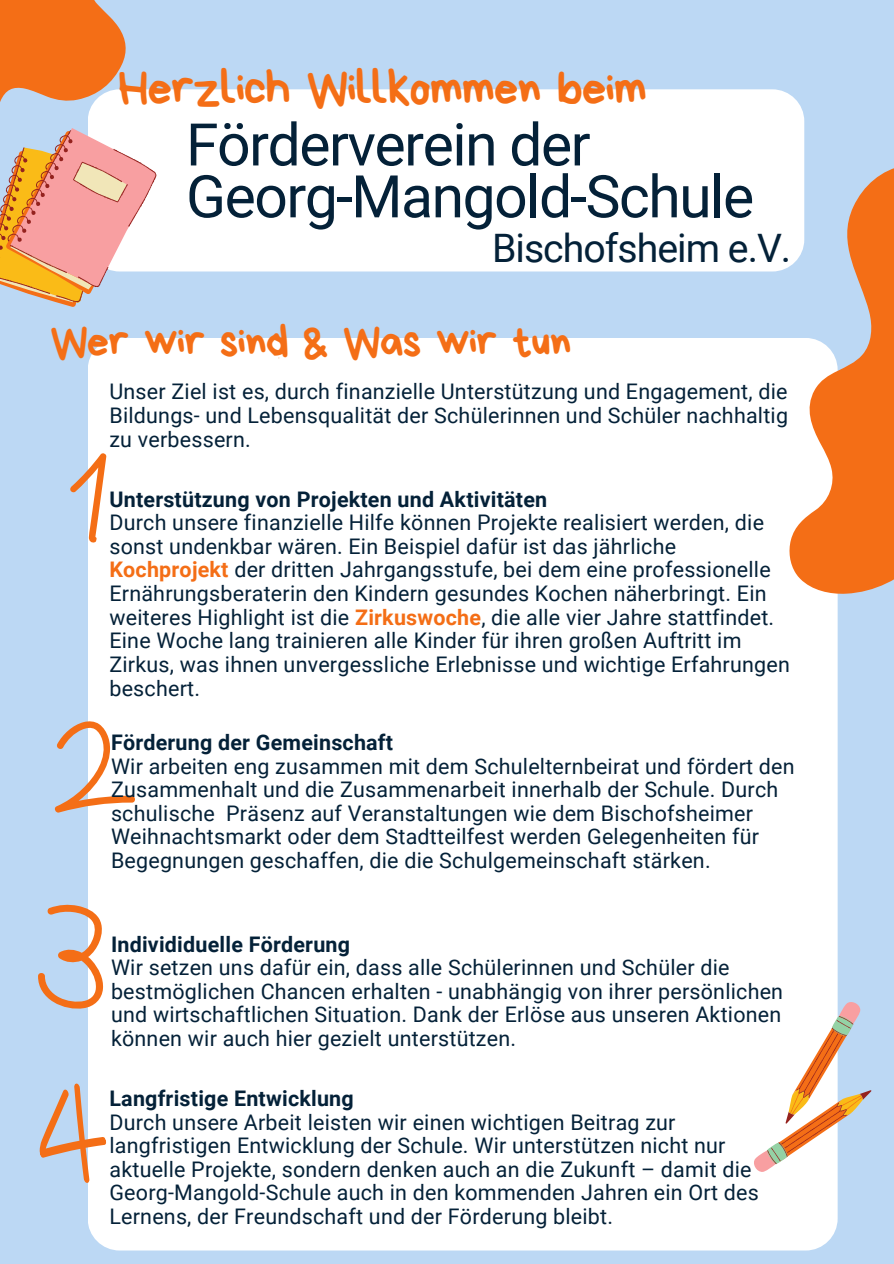
<style>
.page{position:relative;width:894px;height:1264px;background:#fff}
.page>*{position:absolute;margin:0;border:0;box-sizing:border-box;transform-origin:0 0}
.t1{font:58.8px/51.9px "Roboto";letter-spacing:-.025em;color:#042138}
.t2{font:48.9px "Bryndan Write";letter-spacing:-.025em;color:#f46e16}
.t3{font:44.25px "Bryndan Write";letter-spacing:-.025em;color:#f46e16}
.t4{font:39.15px "Roboto";letter-spacing:-.025em;color:#042138}
.t5{font:21.45px/23.7px "Roboto";letter-spacing:.01em;color:#042138}
.t6{font:700 21.45px "Roboto";letter-spacing:.01em;color:#042138}
.s1{font-weight:700;color:#f46e16}
</style>
<div class="page">
<div style="left:0;top:0;width:893px;height:1263px;background:#bcd8f4"></div>
<div style="left:88px;top:89px;width:716px;height:182px;background:#fff;border-radius:32px"></div>
<div style="left:88px;top:338px;width:749px;height:912px;background:#fff;border-radius:32px"></div>
<svg style="left:754px;top:997px;width:118px;height:177px"></svg>
<svg style="left:70px;top:453px;width:37px;height:90px"></svg>
<svg style="left:54px;top:721px;width:81px;height:92px"></svg>
<svg style="left:38px;top:904px;width:66px;height:105px"></svg>
<svg style="left:39px;top:1083px;width:68px;height:100px"></svg>
<svg style="left:646px;top:127px;width:247px;height:505px"></svg>
<svg style="left:0;top:0;width:157px;height:307px"></svg>
<h2 class="t2" style="left:118px;top:64px;width:530px">Herzlich Willkommen beim</h2>
<p class="t1" style="left:186px;top:119px;width:569px">Förderverein der<br>Georg-Mangold-Schule</p>
<p class="t4" style="left:492px;top:226px;width:300px">Bischofsheim e.V.</p>
<h3 class="t3" style="left:50px;top:320px;width:523px">Wer wir sind &amp; Was wir tun</h3>
<p class="t5" style="left:109px;top:380px;width:680px;text-align:justify">Unser Ziel ist es, durch finanzielle Unterstützung und Engagement, die Bildungs- und Lebensqualität der Schülerinnen und Schüler nachhaltig zu verbessern.</p>
<p class="t6" style="left:109px;top:486px;width:439px">Unterstützung von Projekten und Aktivitäten</p>
<h2 class="t5" style="left:109px;top:511px;width:656px">Durch unsere finanzielle Hilfe können Projekte realisiert werden, die sonst undenkbar wären. Ein Beispiel dafür ist das jährliche</h2>
<h1 class="t5" style="left:109px;top:558px;width:681px"><span class="s1">Kochprojekt</span> der dritten Jahrgangsstufe, bei dem eine professionelle Ernährungsberaterin den Kindern gesundes Kochen näherbringt. Ein weiteres Highlight ist die <span class="s1">Zirkuswoche</span>, die alle vier Jahre stattfindet.<br>Eine Woche lang trainieren alle Kinder für ihren großen Auftritt im Zirkus, was ihnen unvergessliche Erlebnisse und wichtige Erfahrungen beschert.</h1>
<p class="t6" style="left:111px;top:730px;width:283px">Förderung der Gemeinschaft</p>
<p class="t5" style="left:111px;top:754px;width:685px">Wir arbeiten eng zusammen mit dem Schulelternbeirat und fördert den Zusammenhalt und die Zusammenarbeit innerhalb der Schule. Durch schulische Präsenz auf Veranstaltungen wie dem Bischofsheimer Weihnachtsmarkt oder dem Stadtteilfest werden Gelegenheiten für Begegnungen geschaffen, die die Schulgemeinschaft stärken.</p>
<p class="t6" style="left:111px;top:931px;width:240px">Individiduelle Förderung</p>
<p class="t5" style="left:111px;top:956px;width:673px">Wir setzen uns dafür ein, dass alle Schülerinnen und Schüler die bestmöglichen Chancen erhalten - unabhängig von ihrer persönlichen und wirtschaftlichen Situation. Dank der Erlöse aus unseren Aktionen können wir auch hier gezielt unterstützen.</p>
<p class="t6" style="left:109px;top:1085px;width:246px">Langfristige Entwicklung</p>
<p class="t5" style="left:109px;top:1110px;width:650px">Durch unsere Arbeit leisten wir einen wichtigen Beitrag zur langfristigen Entwicklung der Schule. Wir unterstützen nicht nur aktuelle Projekte, sondern denken auch an die Zukunft – damit die Georg-Mangold-Schule auch in den kommenden Jahren ein Ort des Lernens, der Freundschaft und der Förderung bleibt.</p>
</div>
